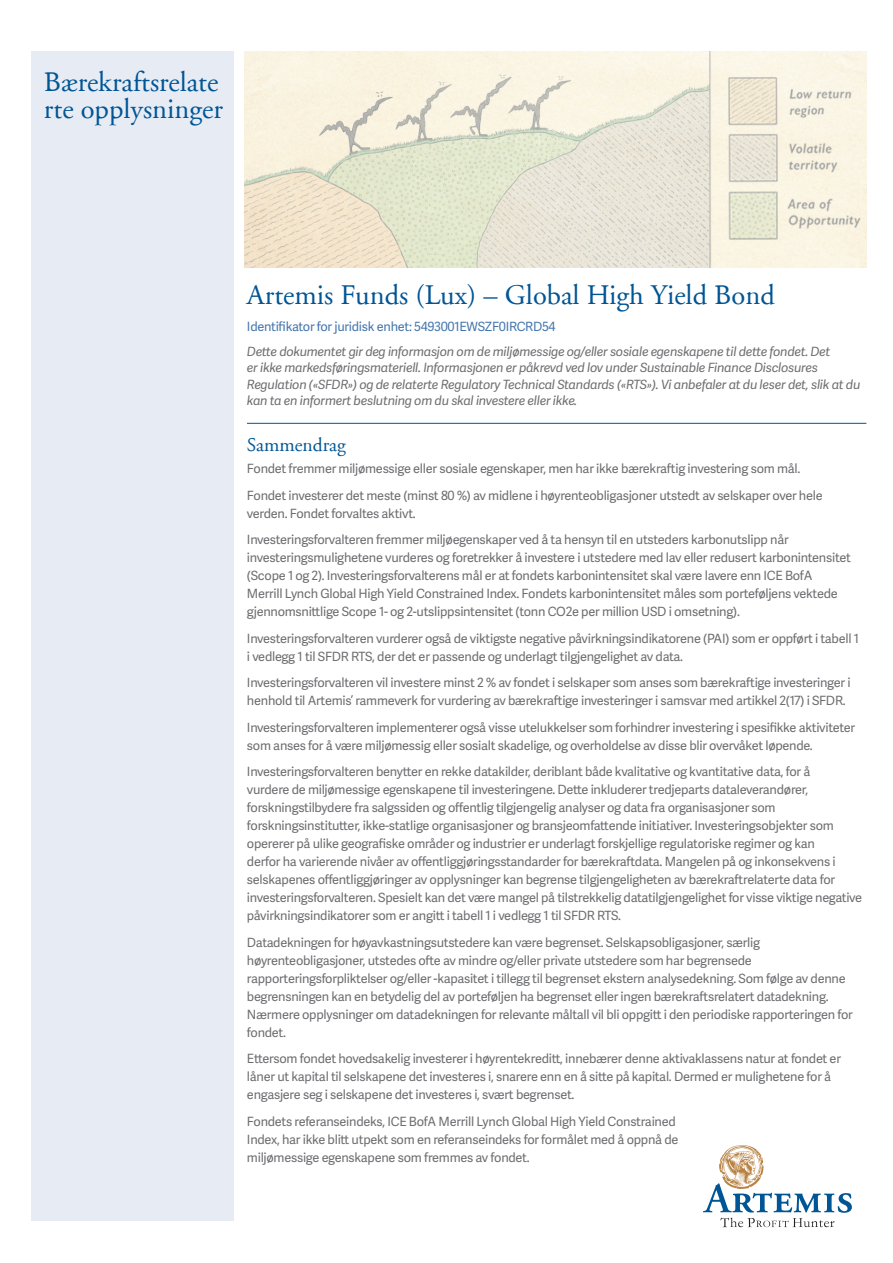
<style>
.page{position:relative;width:893px;height:1263px;background:#fff}
.page>*{position:absolute;margin:0;border:0;box-sizing:border-box;transform-origin:0 0}
.t1{font:28.5px/27px "Adobe Garamond";color:#005595}
.t2{font:19.5px "Adobe Garamond";color:#005595}
.t3{font:12.75px/18px "Adelle Sans";letter-spacing:-.02em;color:#6c6d70}
.t4{font:italic 12.75px/16.5px "Adelle Sans";letter-spacing:-.02em;color:#6c6d70}
.t5{font:12.75px "Adelle Sans";letter-spacing:-.02em;color:#4476ae}
</style>
<div class="page">
<div style="left:31px;top:51px;width:203px;height:1169px;background:#e7ecf4"></div>
<svg style="left:703px;top:1145px;width:149px;height:82px"></svg>
<hr style="left:247px;top:423px;width:619px;height:1px;background:#005595">
<img style="left:244px;top:51px;width:623px;height:217px">
<h1 class="t1" style="left:44px;top:69px;width:181px">Bærekraftsrelate rte opplysninger</h1>
<h1 class="t1" style="left:247px;top:283px;width:529px">Artemis Funds (Lux) – Global High Yield Bond</h1>
<p class="t5" style="left:247px;top:317px;width:310px">Identifikator for juridisk enhet: 5493001EWSZF0IRCRD54</p>
<p class="t4" style="left:247px;top:343px;width:615px">Dette dokumentet gir deg informasjon om de miljømessige og/eller sosiale egenskapene til dette fondet. Det<br>er ikke markedsføringsmateriell. Informasjonen er påkrevd ved lov under Sustainable Finance Disclosures Regulation («SFDR») og de relaterte Regulatory Technical Standards («RTS»). Vi anbefaler at du leser det, slik at du kan ta en informert beslutning om du skal investere eller ikke.</p>
<h2 class="t2" style="left:247px;top:434px;width:100px">Sammendrag</h2>
<p class="t3" style="left:247px;top:455px;width:577px;line-height:26.5px">Fondet fremmer miljømessige eller sosiale egenskaper, men har ikke bærekraftig investering som mål.<br>Fondet investerer det meste (minst 80 %) av midlene i høyrenteobligasjoner utstedt av selskaper over hele</p>
<p class="t3" style="left:247px;top:499px;width:543px;line-height:26.5px">verden. Fondet forvaltes aktivt.<br>Investeringsforvalteren fremmer miljøegenskaper ved å ta hensyn til en utsteders karbonutslipp når</p>
<p class="t3" style="left:247px;top:548px;width:605px">investeringsmulighetene vurderes og foretrekker å investere i utstedere med lav eller redusert karbonintensitet (Scope 1 og 2). Investeringsforvalterens mål er at fondets karbonintensitet skal være lavere enn ICE BofA Merrill Lynch Global High Yield Constrained Index. Fondets karbonintensitet måles som porteføljens vektede gjennomsnittlige Scope 1- og 2-utslippsintensitet (tonn CO2e per million USD i omsetning).</p>
<p class="t3" style="left:247px;top:629px;width:613px">Investeringsforvalteren vurderer også de viktigste negative påvirkningsindikatorene (PAI) som er oppført i tabell 1 i vedlegg 1 til SFDR RTS, der det er passende og underlagt tilgjengelighet av data.</p>
<p class="t3" style="left:247px;top:673px;width:605px">Investeringsforvalteren vil investere minst 2 % av fondet i selskaper som anses som bærekraftige investeringer i henhold til Artemis’ rammeverk for vurdering av bærekraftige investeringer i samsvar med artikkel 2(17) i SFDR.</p>
<p class="t3" style="left:247px;top:718px;width:610px">Investeringsforvalteren implementerer også visse utelukkelser som forhindrer investering i spesifikke aktiviteter som anses for å være miljømessig eller sosialt skadelige, og overholdelse av disse blir overvåket løpende.</p>
<p class="t3" style="left:247px;top:762px;width:617px">Investeringsforvalteren benytter en rekke datakilder, deriblant både kvalitative og kvantitative data, for å<br>vurdere de miljømessige egenskapene til investeringene. Dette inkluderer tredjeparts dataleverandører, forskningstilbydere fra salgssiden og offentlig tilgjengelig analyser og data fra organisasjoner som forskningsinstitutter, ikke-statlige organisasjoner og bransjeomfattende initiativer. Investeringsobjekter som opererer på ulike geografiske områder og industrier er underlagt forskjellige regulatoriske regimer og kan<br>derfor ha varierende nivåer av offentliggjøringsstandarder for bærekraftdata. Mangelen på og inkonsekvens i selskapenes offentliggjøringer av opplysninger kan begrense tilgjengeligheten av bærekraftrelaterte data for investeringsforvalteren. Spesielt kan det være mangel på tilstrekkelig datatilgjengelighet for visse viktige negative påvirkningsindikatorer som er angitt i tabell 1 i vedlegg 1 til SFDR RTS.</p>
<p class="t3" style="left:247px;top:933px;width:607px">Datadekningen for høyavkastningsutstedere kan være begrenset. Selskapsobligasjoner, særlig høyrenteobligasjoner, utstedes ofte av mindre og/eller private utstedere som har begrensede rapporteringsforpliktelser og/eller -kapasitet i tillegg til begrenset ekstern analysedekning. Som følge av denne begrensningen kan en betydelig del av porteføljen ha begrenset eller ingen bærekraftsrelatert datadekning.<br>Nærmere opplysninger om datadekningen for relevante måltall vil bli oppgitt i den periodiske rapporteringen for fondet.</p>
<p class="t3" style="left:247px;top:1049px;width:595px">Ettersom fondet hovedsakelig investerer i høyrentekreditt, innebærer denne aktivaklassens natur at fondet er låner ut kapital til selskapene det investeres i, snarere enn en å sitte på kapital. Dermed er mulighetene for å engasjere seg i selskapene det investeres i, svært begrenset.</p>
<p class="t3" style="left:247px;top:1112px;width:433px">Fondets referanseindeks, ICE BofA Merrill Lynch Global High Yield Constrained<br>Index, har ikke blitt utpekt som en referanseindeks for formålet med å oppnå de miljømessige egenskapene som fremmes av fondet.</p>
</div>
